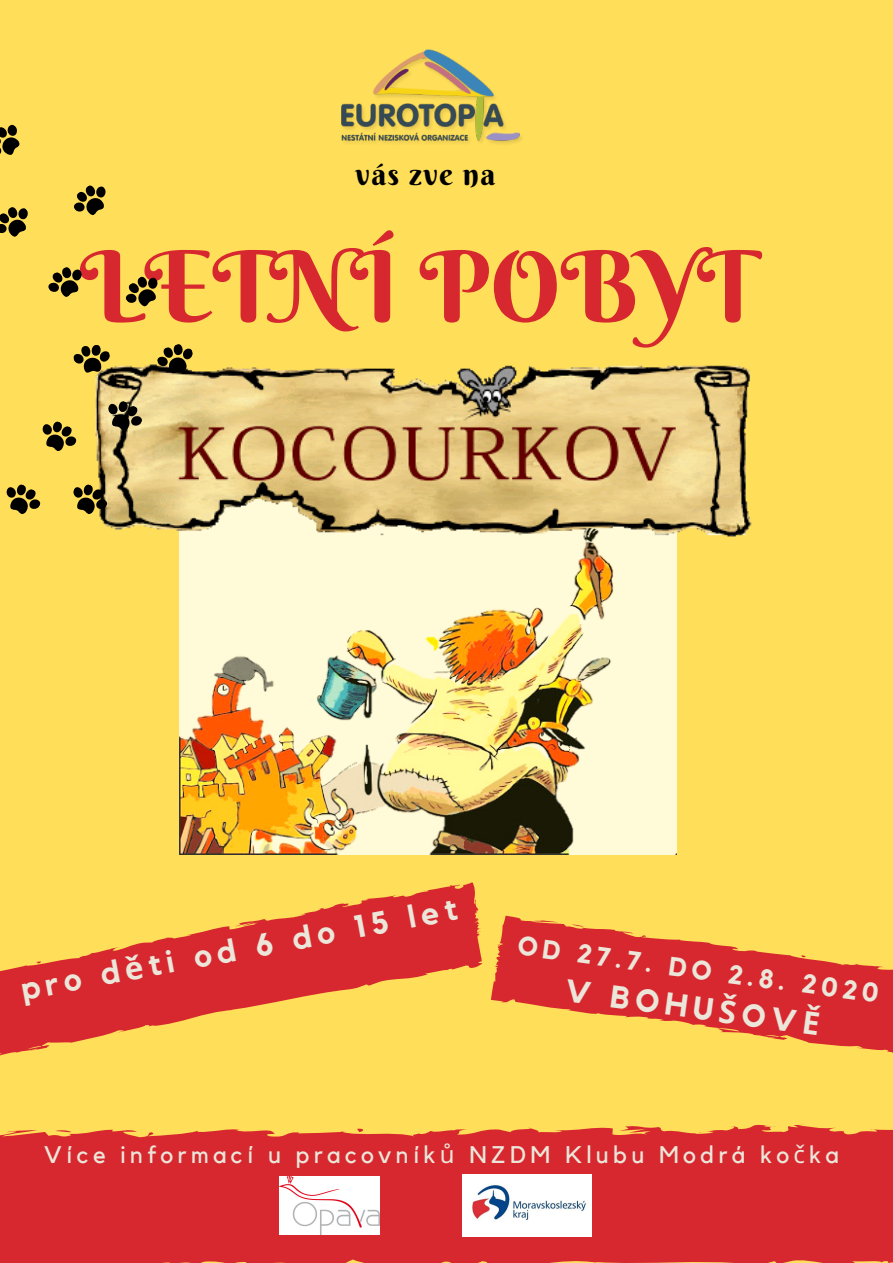
<style>
.page{position:relative;width:893px;height:1263px;background:#ffde59}
.page>*{position:absolute;margin:0;border:0;box-sizing:border-box;transform-origin:0 0}
.t1{font:98.4px "Berkshire Swash";color:#d7282f}
.t2{font:700 31.5px "Kollektif";color:#ebe6d9}
.t3{font:30.08px "Berkshire Swash";letter-spacing:.05em;color:#000}
.t4{font:700 26.47px "Kollektif";color:#ebe6d9}
.t5{font:24px "Kollektif";letter-spacing:.18em;color:#ebe6d9}
.s1{font-family:"Noto Sans"}
</style>
<div class="page">
<svg style="left:0;top:1124px;width:893px;height:139px;background:#d93432"></svg>
<img style="left:180px;top:651px;width:496px;height:204px">
<img style="left:95px;top:364px;width:657px;height:287px">
<img style="left:341px;top:49px;width:181px;height:95px">
<svg style="left:0;top:882px;width:483px;height:174px"></svg>
<svg style="left:491px;top:915px;width:402px;height:138px;fill:#d7282f"></svg>
<img style="left:279px;top:1176px;width:100px;height:58px">
<img style="left:463px;top:1174px;width:128px;height:62px">
<svg style="left:6px;top:484px;width:35px;height:30px"></svg>
<svg style="left:73px;top:481px;width:37px;height:35px"></svg>
<svg style="left:104px;top:398px;width:41px;height:35px"></svg>
<svg style="left:42px;top:421px;width:35px;height:30px"></svg>
<svg style="left:155px;top:344px;width:41px;height:31px"></svg>
<svg style="left:73px;top:345px;width:38px;height:29px"></svg>
<svg style="left:125px;top:276px;width:33px;height:31px"></svg>
<svg style="left:48px;top:267px;width:34px;height:30px"></svg>
<svg style="left:0;top:207px;width:28px;height:30px"></svg>
<svg style="left:74px;top:185px;width:32px;height:30px"></svg>
<svg style="left:0;top:124px;width:20px;height:31px"></svg>
<svg style="left:517px;top:935px;width:44px;height:25px"></svg>
<svg style="left:565px;top:978px;width:27px;height:26px"></svg>
<p class="t3" style="left:355px;top:155px;width:142px">vás zve na</p>
<h1 class="t1" style="left:80px;top:225px;width:676px">LETNÍ POBYT</h1>
<h2 class="t2" style="left:19px;top:977px;width:444px;rotate:-11deg">pro d<span class="s1">ě</span>ti od 6 do 15 let</h2>
<p class="t4" style="left:579px;top:940px;width:305px;rotate:8deg">27.7. DO 2.8. 2020</p>
<h2 class="t2" style="left:613px;top:981px;width:212px;rotate:8deg">BOHU<span class="s1">Š</span>OV<span class="s1">Ě</span></h2>
<p class="t5" style="left:44px;top:1143px;width:796px">Více informací u pracovník<span class="s1">ů</span> NZDM Klubu Modrá ko<span class="s1">č</span>ka</p>
</div>
